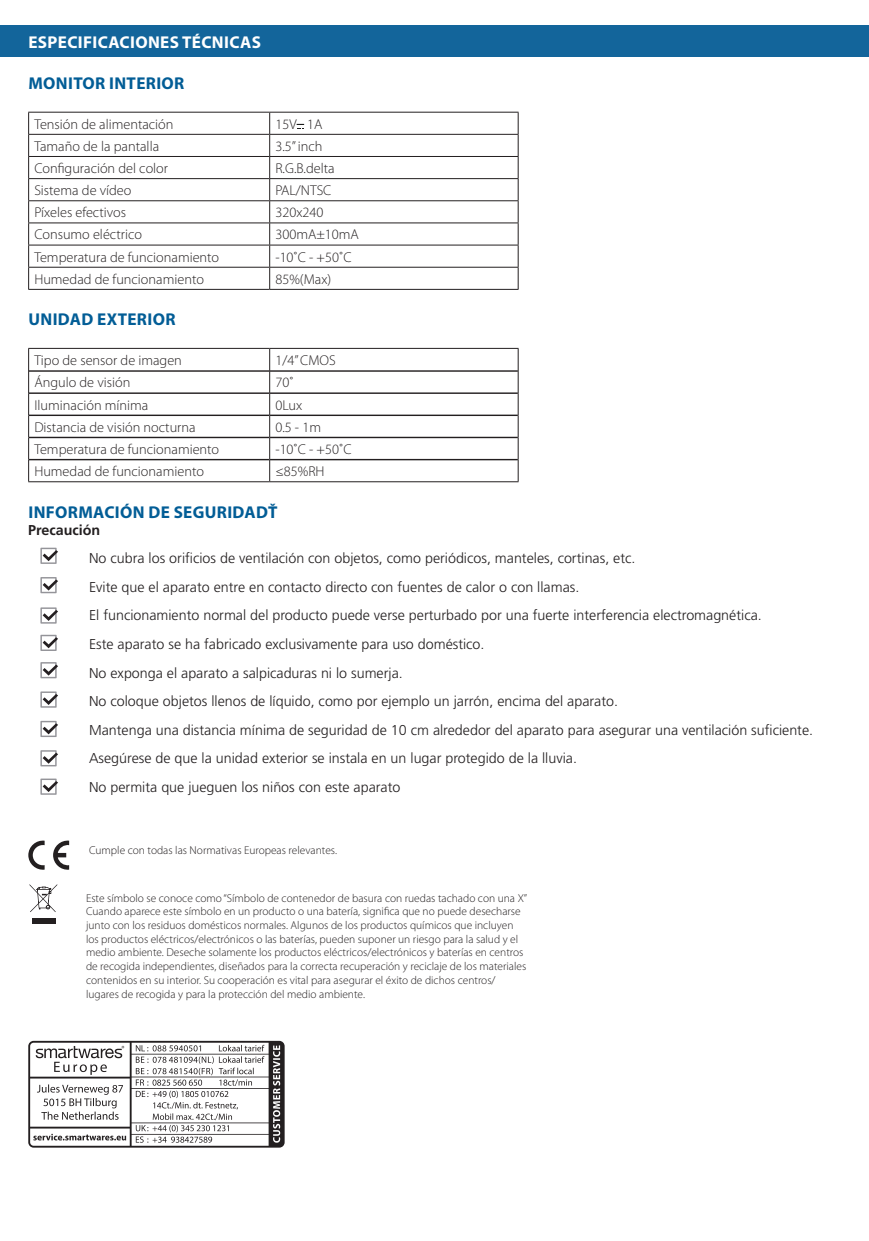
<style>
.page{position:relative;width:869px;height:1241px;background:#fff}
.page>*{position:absolute;margin:0;border:0;box-sizing:border-box;transform-origin:0 0}
.t1{font:700 17.15px "Myriad Pro";letter-spacing:.02em;color:#025d96}
.t2{font:700 17.15px "Myriad Pro";letter-spacing:.02em;color:#fff}
.t3{font:300 14.35px "Frutiger";color:#231f20}
.t4{font:300 14.35px "Myriad Pro";color:#231f20}
.t5{font:700 14.35px "Frutiger";color:#231f20}
.t6{font:300 11.38px/13.7px "Myriad Pro";color:#231f20}
</style>
<div class="page">
<div style="left:0;top:25px;width:868px;height:32px;background:#13659b"></div>
<svg style="left:28px;top:840px;width:41px;height:29px"></svg>
<div style="left:32px;top:917px;width:23px;height:6px;background:#231f20"></div>
<svg style="left:29px;top:884px;width:28px;height:28px"></svg>
<svg style="left:40px;top:547px;width:18px;height:17px"></svg>
<svg style="left:40px;top:577px;width:18px;height:16px"></svg>
<svg style="left:40px;top:607px;width:18px;height:16px"></svg>
<svg style="left:40px;top:634px;width:18px;height:17px"></svg>
<svg style="left:40px;top:662px;width:18px;height:16px"></svg>
<svg style="left:40px;top:691px;width:18px;height:16px"></svg>
<svg style="left:40px;top:720px;width:18px;height:17px"></svg>
<svg style="left:40px;top:750px;width:18px;height:16px"></svg>
<svg style="left:40px;top:778px;width:18px;height:16px"></svg>
<svg style="left:28px;top:1040px;width:256px;height:107px"></svg>
<hr style="left:28px;top:112px;width:241px;height:1px;background:#231f20">
<hr style="left:269px;top:112px;width:249px;height:1px;background:#231f20">
<hr style="left:28px;top:134px;width:241px;height:1px;background:#231f20">
<hr style="left:269px;top:134px;width:249px;height:1px;background:#231f20">
<hr style="left:28px;top:156px;width:241px;height:1px;background:#231f20">
<hr style="left:269px;top:156px;width:249px;height:1px;background:#231f20">
<hr style="left:28px;top:178px;width:241px;height:1px;background:#231f20">
<hr style="left:269px;top:178px;width:249px;height:1px;background:#231f20">
<hr style="left:28px;top:200px;width:241px;height:1px;background:#231f20">
<hr style="left:269px;top:200px;width:249px;height:1px;background:#231f20">
<hr style="left:28px;top:222px;width:241px;height:1px;background:#231f20">
<hr style="left:269px;top:222px;width:249px;height:1px;background:#231f20">
<hr style="left:28px;top:245px;width:241px;height:1px;background:#231f20">
<hr style="left:269px;top:245px;width:249px;height:1px;background:#231f20">
<hr style="left:28px;top:267px;width:241px;height:1px;background:#231f20">
<svg style="left:28px;top:112px;width:1px;height:177px"></svg>
<hr style="left:269px;top:267px;width:249px;height:1px;background:#231f20">
<svg style="left:269px;top:112px;width:1px;height:177px"></svg>
<svg style="left:517px;top:112px;width:1px;height:177px"></svg>
<hr style="left:28px;top:289px;width:241px;height:1px;background:#231f20">
<hr style="left:269px;top:289px;width:249px;height:1px;background:#231f20">
<svg style="left:296px;top:124px;width:8px;height:5px"></svg>
<hr style="left:29px;top:370px;width:240px;height:1px;background:#231f20">
<hr style="left:270px;top:370px;width:247px;height:1px;background:#231f20">
<hr style="left:29px;top:392px;width:240px;height:2px;background:#231f20">
<hr style="left:270px;top:392px;width:247px;height:2px;background:#231f20">
<hr style="left:29px;top:414px;width:240px;height:2px;background:#231f20">
<hr style="left:270px;top:414px;width:247px;height:2px;background:#231f20">
<hr style="left:29px;top:436px;width:240px;height:2px;background:#231f20">
<hr style="left:270px;top:436px;width:247px;height:2px;background:#231f20">
<hr style="left:29px;top:459px;width:240px;height:1px;background:#231f20">
<hr style="left:270px;top:459px;width:247px;height:1px;background:#231f20">
<hr style="left:28px;top:348px;width:241px;height:1px;background:#231f20">
<hr style="left:269px;top:348px;width:249px;height:1px;background:#231f20">
<svg style="left:28px;top:349px;width:1px;height:132px"></svg>
<svg style="left:269px;top:349px;width:1px;height:132px"></svg>
<svg style="left:517px;top:349px;width:1px;height:132px"></svg>
<hr style="left:28px;top:481px;width:241px;height:1px;background:#231f20">
<hr style="left:269px;top:481px;width:249px;height:1px;background:#231f20">
<p class="t2" style="left:28px;top:31px;width:234px">ESPECIFICACIONES TÉCNICAS</p>
<p class="t1" style="left:28px;top:72px;width:157px">MONITOR INTERIOR</p>
<p class="t4" style="left:34px;top:115px;width:141px">Tensión de alimentación</p>
<p class="t4" style="left:275px;top:115px;width:49px">15V 1A</p>
<p class="t4" style="left:34px;top:137px;width:126px">Tamaño de la pantalla</p>
<p class="t4" style="left:275px;top:137px;width:48px">3.5” inch</p>
<p class="t4" style="left:34px;top:159px;width:135px">Configuración del color</p>
<p class="t4" style="left:275px;top:159px;width:61px">R.G.B.delta</p>
<p class="t4" style="left:34px;top:182px;width:99px">Sistema de vídeo</p>
<p class="t4" style="left:275px;top:182px;width:57px">PAL/NTSC</p>
<p class="t4" style="left:34px;top:204px;width:93px">Píxeles efectivos</p>
<p class="t4" style="left:275px;top:204px;width:49px">320x240</p>
<p class="t4" style="left:34px;top:226px;width:109px">Consumo eléctrico</p>
<p class="t4" style="left:275px;top:226px;width:85px">300mA±10mA</p>
<p class="t4" style="left:34px;top:248px;width:186px">Temperatura de funcionamiento</p>
<p class="t4" style="left:275px;top:248px;width:77px">-10˚C - +50˚C</p>
<p class="t4" style="left:34px;top:270px;width:171px">Humedad de funcionamiento</p>
<p class="t4" style="left:275px;top:270px;width:57px">85%(Max)</p>
<p class="t1" style="left:28px;top:308px;width:148px">UNIDAD EXTERIOR</p>
<p class="t4" style="left:34px;top:351px;width:149px">Tipo de sensor de imagen</p>
<p class="t4" style="left:275px;top:351px;width:62px">1/4” CMOS</p>
<p class="t4" style="left:34px;top:374px;width:97px">Ángulo de visión</p>
<p class="t4" style="left:275px;top:374px;width:20px">70˚</p>
<p class="t4" style="left:34px;top:396px;width:115px">Iluminación mínima</p>
<p class="t4" style="left:275px;top:396px;width:28px">0Lux</p>
<p class="t4" style="left:34px;top:418px;width:163px">Distancia de visión nocturna</p>
<p class="t4" style="left:275px;top:418px;width:47px">0.5 - 1m</p>
<p class="t4" style="left:34px;top:440px;width:186px">Temperatura de funcionamiento</p>
<p class="t4" style="left:275px;top:440px;width:77px">-10˚C - +50˚C</p>
<p class="t4" style="left:34px;top:462px;width:171px">Humedad de funcionamiento</p>
<p class="t4" style="left:275px;top:462px;width:51px">≤85%RH</p>
<p class="t1" style="left:28px;top:500px;width:250px">INFORMACIÓN DE SEGURIDADŤ</p>
<p class="t5" style="left:28px;top:521px;width:73px">Precaución</p>
<p class="t3" style="left:89px;top:550px;width:547px">No cubra los orificios de ventilación con objetos, como periódicos, manteles, cortinas, etc.</p>
<p class="t3" style="left:89px;top:578px;width:491px">Evite que el aparato entre en contacto directo con fuentes de calor o con llamas.</p>
<p class="t3" style="left:89px;top:607px;width:674px">El funcionamiento normal del producto puede verse perturbado por una fuerte interferencia electromagnética.</p>
<p class="t3" style="left:89px;top:636px;width:397px">Este aparato se ha fabricado exclusivamente para uso doméstico.</p>
<p class="t3" style="left:89px;top:664px;width:315px">No exponga el aparato a salpicaduras ni lo sumerja.</p>
<p class="t3" style="left:89px;top:693px;width:530px">No coloque objetos llenos de líquido, como por ejemplo un jarrón, encima del aparato.</p>
<p class="t3" style="left:89px;top:721px;width:725px">Mantenga una distancia mínima de seguridad de 10 cm alrededor del aparato para asegurar una ventilación suficiente.</p>
<p class="t3" style="left:89px;top:750px;width:489px">Asegúrese de que la unidad exterior se instala en un lugar protegido de la lluvia.</p>
<p class="t3" style="left:89px;top:778px;width:313px">No permita que jueguen los niños con este aparato</p>
<p class="t6" style="left:89px;top:842px;width:249px">Cumple con todas las Normativas Europeas relevantes.</p>
<p class="t6" style="left:86px;top:890px;width:442px">Este símbolo se conoce como “Símbolo de contenedor de basura con ruedas tachado con una X” Cuando aparece este símbolo en un producto o una batería, significa que no puede desecharse junto con los residuos domésticos normales. Algunos de los productos químicos que incluyen los productos eléctricos/electrónicos o las baterías, pueden suponer un riesgo para la salud y el medio ambiente. Deseche solamente los productos eléctricos/electrónicos y baterías en centros de recogida independientes, diseñados para la correcta recuperación y reciclaje de los materiales contenidos en su interior. Su cooperación es vital para asegurar el éxito de dichos centros/ lugares de recogida y para la protección del medio ambiente.</p>
</div>
